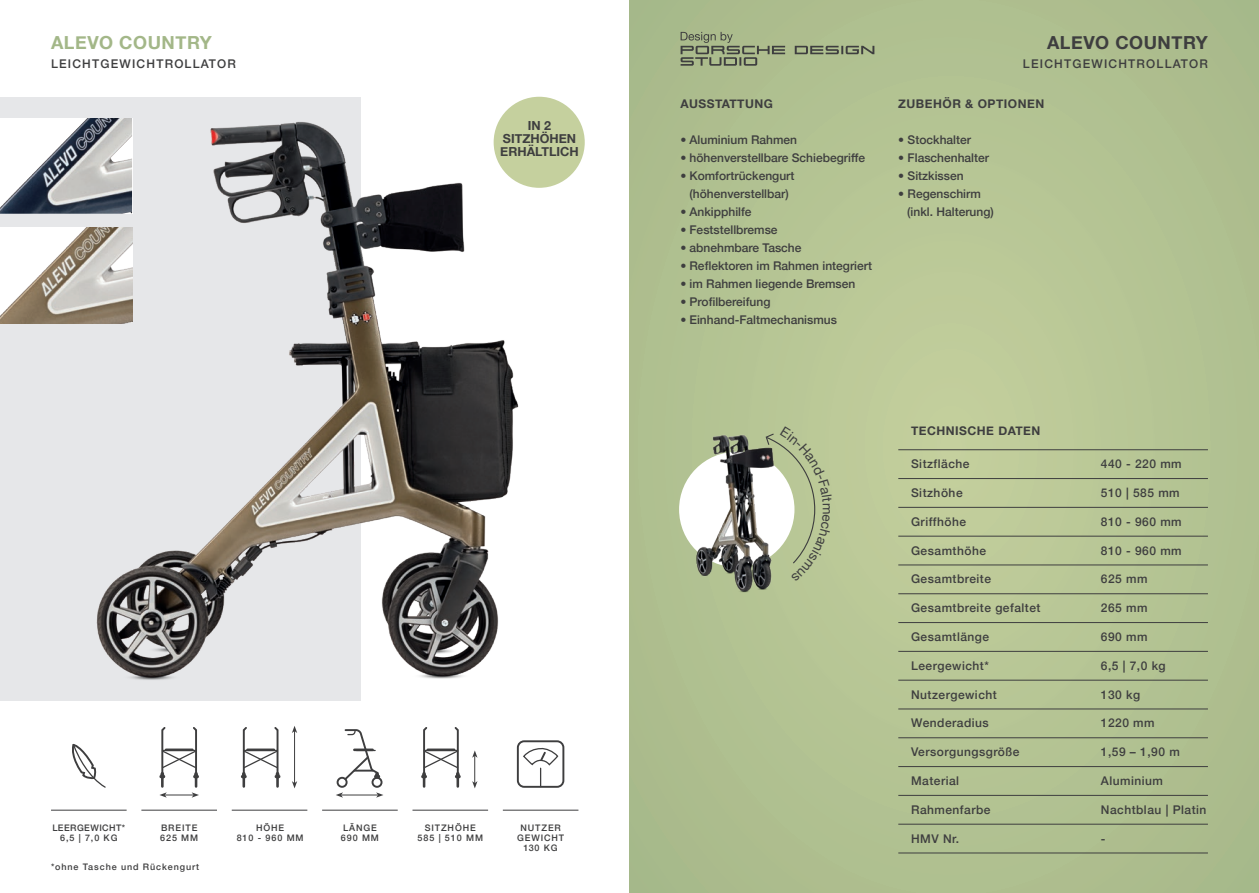
<style>
.page{position:relative;width:1259px;height:893px;background:#fff}
.page>*{position:absolute;margin:0;border:0;box-sizing:border-box;transform-origin:0 0}
.t1{font:700 18px "Helvetica Neue";letter-spacing:.03em;color:#a3b788}
.t2{font:700 18px "Helvetica Neue";letter-spacing:.03em;color:#3e3e3f}
.t3{font:700 12.45px/12.9px "Helvetica Neue";color:#3e3e3f;text-align:center}
.t4{font:500 12px/18px "Helvetica Neue";letter-spacing:.01em;color:#3e3e3f;text-align:center}
.t5{font:500 12px "Helvetica Neue";letter-spacing:.04em;color:#3e3e3f}
.t6{font:500 12px "Helvetica Neue";letter-spacing:.1em;color:#3e3e3f}
.t7{font:700 12px "Helvetica Neue";letter-spacing:.04em;color:#3e3e3f}
.t8{font:500 9px/9.8px "Helvetica Neue";letter-spacing:.1em;color:#3e3e3f;text-align:center}
.t9{font:500 9px/9.8px "Helvetica Neue";letter-spacing:.05em;color:#3e3e3f;text-align:center}
</style>
<div class="page">
<div style="left:0;top:97px;width:361px;height:604px;background:#e6e7e9"></div>
<div style="left:629px;top:0;width:630px;height:893px;background:#b3c392"></div>
<hr style="left:898px;top:449px;width:310px;height:1px;background:#3e3e3f">
<hr style="left:898px;top:478px;width:310px;height:1px;background:#3e3e3f">
<hr style="left:898px;top:507px;width:310px;height:1px;background:#3e3e3f">
<hr style="left:898px;top:536px;width:310px;height:1px;background:#3e3e3f">
<hr style="left:898px;top:565px;width:310px;height:1px;background:#3e3e3f">
<hr style="left:898px;top:593px;width:310px;height:1px;background:#3e3e3f">
<hr style="left:898px;top:622px;width:310px;height:1px;background:#3e3e3f">
<hr style="left:898px;top:651px;width:310px;height:1px;background:#3e3e3f">
<hr style="left:898px;top:680px;width:310px;height:1px;background:#3e3e3f">
<hr style="left:898px;top:709px;width:310px;height:1px;background:#3e3e3f">
<hr style="left:898px;top:737px;width:310px;height:1px;background:#3e3e3f">
<hr style="left:898px;top:766px;width:310px;height:1px;background:#3e3e3f">
<hr style="left:898px;top:795px;width:310px;height:1px;background:#3e3e3f">
<hr style="left:898px;top:824px;width:310px;height:1px;background:#3e3e3f">
<hr style="left:898px;top:853px;width:310px;height:1px;background:#3e3e3f">
<img style="left:81px;top:107px;width:437px;height:573px">
<svg style="left:72px;top:743px;width:34px;height:45px"></svg>
<svg style="left:159px;top:727px;width:40px;height:59px"></svg>
<svg style="left:241px;top:727px;width:39px;height:59px"></svg>
<hr style="left:163px;top:795px;width:33px;height:1px;background:#3e3e3f">
<svg style="left:159px;top:792px;width:8px;height:6px"></svg>
<svg style="left:192px;top:792px;width:7px;height:6px"></svg>
<hr style="left:294px;top:730px;width:1px;height:55px;background:#3e3e3f">
<svg style="left:292px;top:781px;width:5px;height:7px"></svg>
<svg style="left:292px;top:726px;width:5px;height:7px"></svg>
<hr style="left:340px;top:795px;width:39px;height:1px;background:#3e3e3f">
<svg style="left:336px;top:792px;width:7px;height:6px"></svg>
<svg style="left:376px;top:792px;width:7px;height:6px"></svg>
<div style="left:371px;top:777px;width:11px;height:11px;border:2px solid #3e3e3f;border-radius:50%"></div>
<svg style="left:344px;top:729px;width:36px;height:53px"></svg>
<div style="left:337px;top:777px;width:10px;height:11px;border:2px solid #3e3e3f;border-radius:50%"></div>
<hr style="left:51px;top:810px;width:76px;height:1px;background:#3e3e3f">
<hr style="left:141px;top:810px;width:76px;height:1px;background:#3e3e3f">
<hr style="left:232px;top:810px;width:75px;height:1px;background:#3e3e3f">
<hr style="left:322px;top:810px;width:76px;height:1px;background:#3e3e3f">
<div style="left:517px;top:740px;width:47px;height:48px;border:2px solid #3e3e3f;border-radius:6px"></div>
<svg style="left:522px;top:748px;width:37px;height:39px"></svg>
<hr style="left:503px;top:810px;width:75px;height:1px;background:#3e3e3f">
<svg style="left:421px;top:727px;width:40px;height:59px"></svg>
<hr style="left:474px;top:755px;width:1px;height:30px;background:#3e3e3f">
<svg style="left:472px;top:781px;width:5px;height:7px"></svg>
<svg style="left:472px;top:750px;width:5px;height:8px"></svg>
<hr style="left:412px;top:810px;width:76px;height:1px;background:#3e3e3f">
<svg style="left:680px;top:32px;width:194px;height:34px"></svg>
<img style="left:0;top:118px;width:132px;height:96px">
<img style="left:0;top:228px;width:132px;height:95px">
<div style="left:679px;top:452px;width:115px;height:115px;background:#fff;border-radius:50%"></div>
<img style="left:693px;top:435px;width:78px;height:158px">
<div style="left:493px;top:97px;width:92px;height:91px;background:#c5d09e;border-radius:50%"></div>
<svg style="left:765px;top:433px;width:51px;height:149px"></svg>
<h1 class="t1" style="left:51px;top:29px;width:162px">ALEVO COUNTRY</h1>
<p class="t6" style="left:51px;top:54px;width:186px">LEICHTGEWICHTROLLATOR</p>
<p class="t3" style="left:500px;top:120px;width:80px">IN 2<br>SITZHÖHEN<br>ERHÄLTLICH</p>
<p class="t9" style="left:52px;top:822px;width:74px">LEERGEWICHT*<br>6,5 | 7,0 KG</p>
<p class="t8" style="left:160px;top:822px;width:40px;text-align:left">BREITE<br>625 MM</p>
<p class="t8" style="left:237px;top:822px;width:68px">HÖHE<br>810 - 960 MM</p>
<p class="t8" style="left:341px;top:822px;width:40px;text-align:left">LÄNGE<br>690 MM</p>
<p class="t8" style="left:517px;top:822px;width:49px">NUTZER<br>GEWICHT<br>130 KG</p>
<p class="t8" style="left:417px;top:822px;width:67px">SITZHÖHE<br>585 | 510 MM</p>
<p class="t8" style="left:51px;top:861px;width:150px">*ohne Tasche und Rückengurt</p>
<p class="t7" style="left:680px;top:95px;width:94px">AUSSTATTUNG</p>
<p class="t4" style="left:680px;top:130px;width:118px">• Aluminium Rahmen</p>
<p class="t4" style="left:680px;top:148px;width:186px">• höhenverstellbare Schiebegriffe</p>
<p class="t4" style="left:680px;top:166px;width:115px">• Komfortrückengurt (höhenverstellbar)</p>
<p class="t4" style="left:680px;top:202px;width:73px">• Ankipphilfe</p>
<p class="t4" style="left:680px;top:220px;width:99px">• Feststellbremse</p>
<p class="t4" style="left:680px;top:238px;width:122px">• abnehmbare Tasche</p>
<p class="t4" style="left:680px;top:256px;width:193px">• Reflektoren im Rahmen integriert</p>
<p class="t4" style="left:680px;top:274px;width:176px">• im Rahmen liegende Bremsen</p>
<p class="t4" style="left:680px;top:292px;width:91px">• Profilbereifung</p>
<p class="t4" style="left:680px;top:310px;width:158px">• Einhand-Faltmechanismus</p>
<h1 class="t2" style="left:1047px;top:29px;width:162px">ALEVO COUNTRY</h1>
<p class="t6" style="left:1023px;top:54px;width:186px">LEICHTGEWICHTROLLATOR</p>
<p class="t7" style="left:898px;top:95px;width:147px">ZUBEHÖR &amp; OPTIONEN</p>
<p class="t4" style="left:898px;top:130px;width:74px">• Stockhalter</p>
<p class="t4" style="left:898px;top:148px;width:92px">• Flaschenhalter</p>
<p class="t4" style="left:898px;top:166px;width:67px">• Sitzkissen</p>
<p class="t4" style="left:907px;top:184px;width:88px;text-align:left;text-indent:-9px">• Regenschirm (inkl. Halterung)</p>
<p class="t7" style="left:911px;top:421px;width:131px">TECHNISCHE DATEN</p>
<p class="t5" style="left:911px;top:454px;width:60px">Sitzfläche</p>
<p class="t4" style="left:1101px;top:454px;width:82px">440 - 220 mm</p>
<p class="t5" style="left:911px;top:483px;width:53px">Sitzhöhe</p>
<p class="t4" style="left:1101px;top:483px;width:80px">510 | 585 mm</p>
<p class="t5" style="left:911px;top:512px;width:56px">Griffhöhe</p>
<p class="t4" style="left:1101px;top:512px;width:82px">810 - 960 mm</p>
<p class="t5" style="left:911px;top:541px;width:76px">Gesamthöhe</p>
<p class="t4" style="left:1101px;top:540px;width:82px">810 - 960 mm</p>
<p class="t5" style="left:911px;top:569px;width:81px">Gesamtbreite</p>
<p class="t4" style="left:1101px;top:569px;width:48px">625 mm</p>
<p class="t5" style="left:911px;top:598px;width:131px">Gesamtbreite gefaltet</p>
<p class="t4" style="left:1101px;top:598px;width:48px">265 mm</p>
<p class="t5" style="left:911px;top:627px;width:80px">Gesamtlänge</p>
<p class="t4" style="left:1101px;top:627px;width:48px">690 mm</p>
<p class="t5" style="left:911px;top:656px;width:79px">Leergewicht*</p>
<p class="t4" style="left:1101px;top:656px;width:66px">6,5 | 7,0 kg</p>
<p class="t5" style="left:911px;top:685px;width:87px">Nutzergewicht</p>
<p class="t4" style="left:1101px;top:684px;width:41px">130 kg</p>
<p class="t5" style="left:911px;top:713px;width:79px">Wenderadius</p>
<p class="t4" style="left:1101px;top:713px;width:55px">1220 mm</p>
<p class="t5" style="left:911px;top:742px;width:110px">Versorgungsgröße</p>
<p class="t4" style="left:1101px;top:742px;width:80px">1,59 – 1,90 m</p>
<p class="t5" style="left:911px;top:771px;width:50px">Material</p>
<p class="t5" style="left:1101px;top:771px;width:64px">Aluminium</p>
<p class="t5" style="left:911px;top:800px;width:81px">Rahmenfarbe</p>
<p class="t5" style="left:1101px;top:800px;width:107px">Nachtblau | Platin</p>
<p class="t4" style="left:911px;top:828px;width:49px">HMV Nr.</p>
<p class="t4" style="left:1101px;top:828px;width:6px">-</p>
</div>
